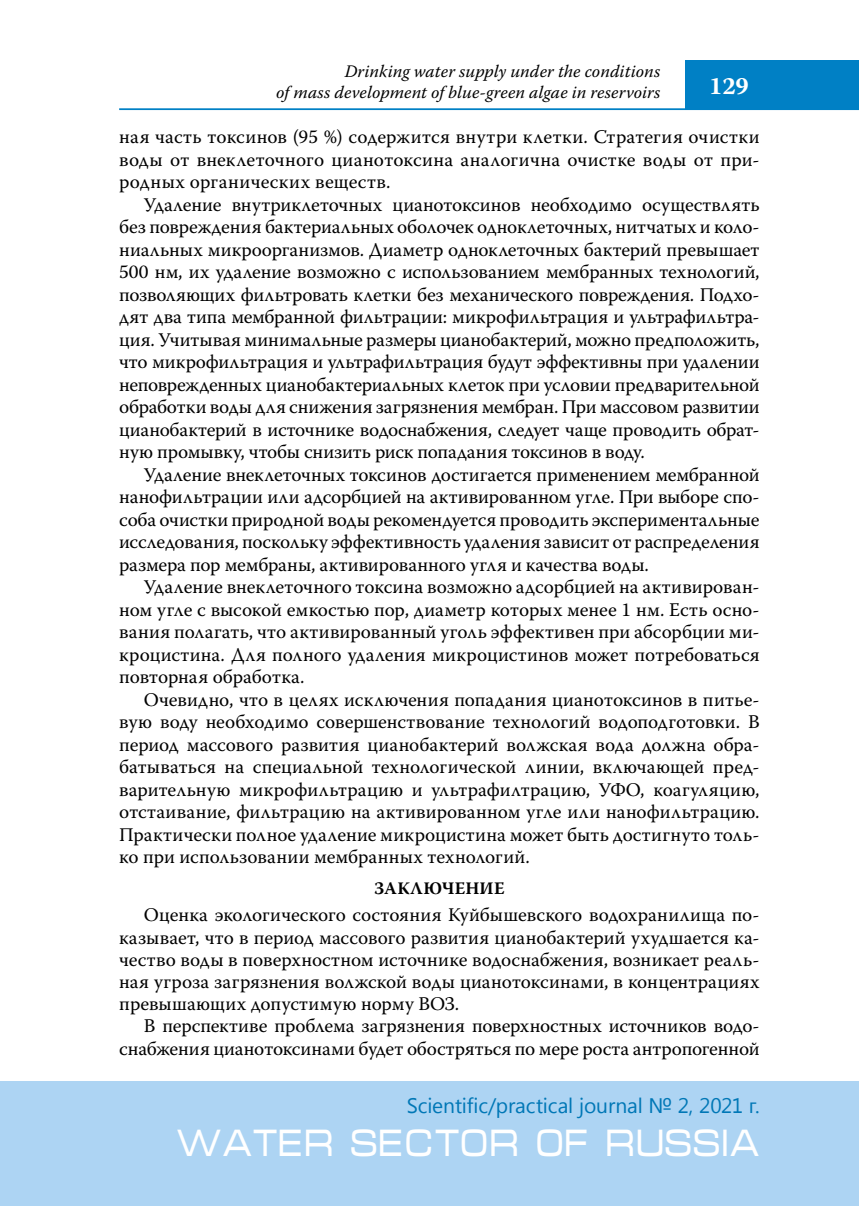
<style>
.page{position:relative;width:859px;height:1206px;background:#fff}
.page>*{position:absolute;margin:0;border:0;box-sizing:border-box;transform-origin:0 0}
.t1{font:38.5px "Micra C";color:#fff;scale:.83 1}
.t2{font:700 24.5px "Warnock Pro";color:#fff}
.t3{font:21px "Segoe UI";letter-spacing:-.005em;color:#0077b6}
.t4{font:19.25px/22.4px "Warnock Pro";color:#000;text-align:justify}
.t5{font:italic 17.5px/21px "Warnock Pro";letter-spacing:.005em;color:#000;text-align:right}
.t6{font:700 17.5px "Warnock Pro";letter-spacing:.02em;color:#000}
</style>
<div class="page">
<hr style="left:119px;top:108px;width:739px;height:2px;background:#0080c5">
<div style="left:685px;top:60px;width:173px;height:50px;background:#0080c5"></div>
<div style="left:0;top:1081px;width:858px;height:124px;background:#add4f3"></div>
<p class="t5" style="left:276px;top:61px;width:385px">Drinking water supply under the conditions<br>of mass development of blue-green algae in reservoirs</p>
<p class="t2" style="left:708px;top:71px;width:41px">129</p>
<p class="t4" style="left:119px;top:125px;width:641px">ная часть токсинов (95 %) содержится внутри клетки. Стратегия очистки воды от внеклеточного цианотоксина аналогична очистке воды от при&shy;родных органических веществ.</p>
<p class="t4" style="left:119px;top:193px;width:641px;text-indent:25px">Удаление внутриклеточных цианотоксинов необходимо осуществлять без повреждения бактериальных оболочек одноклеточных, нитчатых и коло&shy;ниальных микроорганизмов. Диаметр одноклеточных бактерий превышает 500 нм, их удаление возможно с использованием мембранных технологий, позволяющих фильтровать клетки без механического повреждения. Подхо&shy;дят два типа мембранной фильтрации: микрофильтрация и ультрафильтра&shy;ция. Учитывая минимальные размеры цианобактерий, можно предположить, что микрофильтрация и ультрафильтрация будут эффективны при удалении неповрежденных цианобактериальных клеток при условии предварительной обработки воды для снижения загрязнения мембран. При массовом развитии цианобактерий в источнике водоснабжения, следует чаще проводить обрат&shy;ную промывку, чтобы снизить риск попадания токсинов в воду.</p>
<p class="t4" style="left:119px;top:463px;width:641px;text-indent:25px">Удаление внеклеточных токсинов достигается применением мембранной нанофильтрации или адсорбцией на активированном угле. При выборе спо&shy;соба очистки природной воды рекомендуется проводить экспериментальные исследования, поскольку эффективность удаления зависит от распределения размера пор мембраны, активированного угля и качества воды.</p>
<p class="t4" style="left:119px;top:575px;width:641px;text-indent:25px">Удаление внеклеточного токсина возможно адсорбцией на активирован&shy;ном угле с высокой емкостью пор, диаметр которых менее 1 нм. Есть осно&shy;вания полагать, что активированный уголь эффективен при абсорбции ми&shy;кроцистина. Для полного удаления микроцистинов может потребоваться повторная обработка.</p>
<p class="t4" style="left:119px;top:687px;width:641px;text-indent:25px">Очевидно, что в целях исключения попадания цианотоксинов в питье&shy;вую воду необходимо совершенствование технологий водоподготовки. В период массового развития цианобактерий волжская вода должна обра&shy;батываться на специальной технологической линии, включающей пред&shy;варительную микрофильтрацию и ультрафилтрацию, УФО, коагуляцию, отстаивание, фильтрацию на активированном угле или нанофильтрацию.<br>Практически полное удаление микроцистина может быть достигнуто толь&shy;ко при использовании мембранных технологий.</p>
<p class="t6" style="left:374px;top:877px;width:132px">ЗАКЛЮЧЕНИЕ</p>
<p class="t4" style="left:119px;top:903px;width:641px;text-indent:25px">Оценка экологического состояния Куйбышевского водохранилища по&shy;казывает, что в период массового развития цианобактерий ухудшается ка&shy;чество воды в поверхностном источнике водоснабжения, возникает реаль&shy;ная угроза загрязнения волжской воды цианотоксинами, в концентрациях превышающих допустимую норму ВОЗ.</p>
<p class="t4" style="left:119px;top:1014px;width:641px;text-align:right">В перспективе проблема загрязнения поверхностных источников водо&shy;снабжения цианотоксинами будет обостряться по мере роста антропогенной</p>
<p class="t3" style="left:406px;top:1090px;width:354px">scientific/practical journal № 2, 2021 г.</p>
<h1 class="t1" style="left:175px;top:1126px;width:705px">WATER SECTOR OF RUSSIA</h1>
</div>
